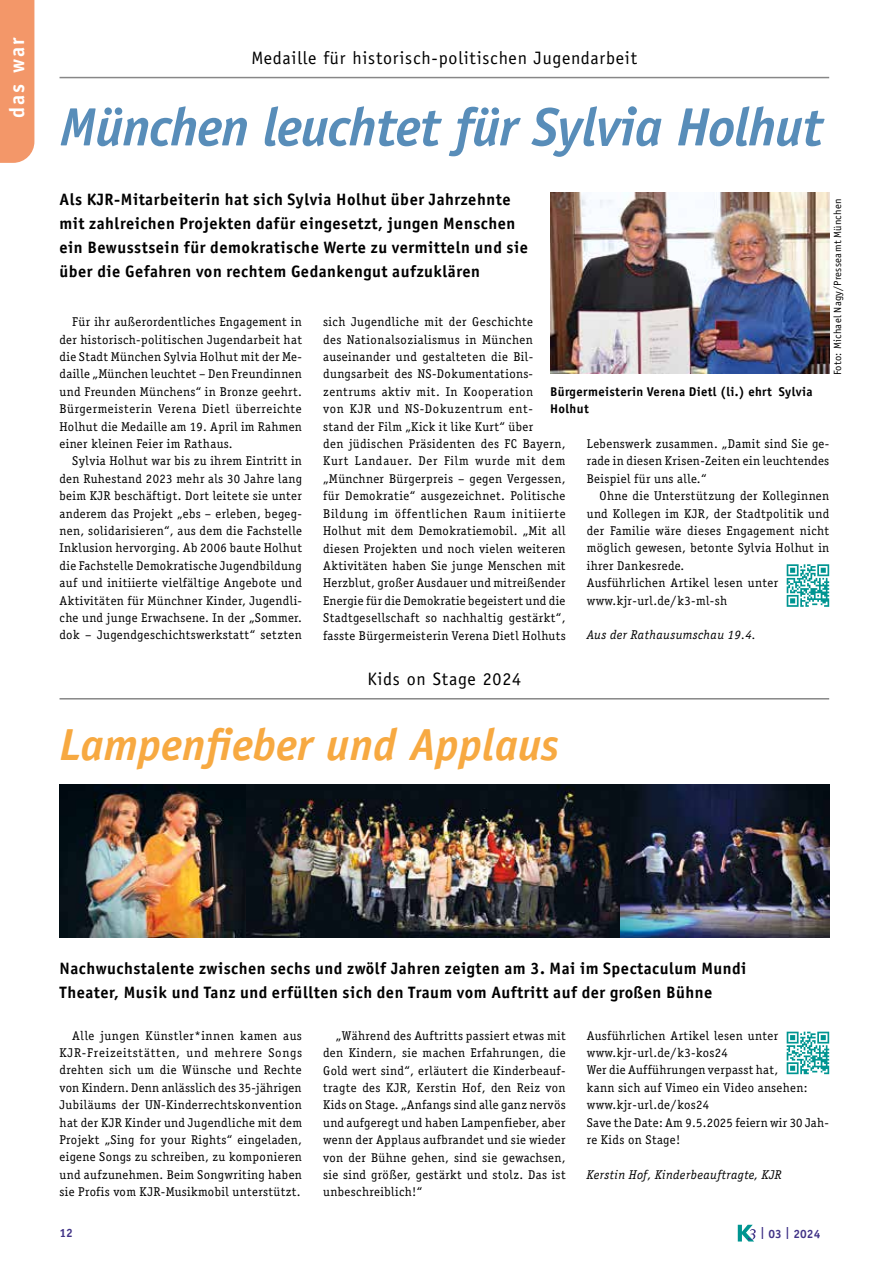
<style>
.page{position:relative;width:893px;height:1263px;background:#fff}
.page>*{position:absolute;margin:0;border:0;box-sizing:border-box;transform-origin:0 0}
.t1{font:italic 700 54px "ITC Officina Sans";letter-spacing:-.02em;color:#588db9}
.t2{font:italic 700 45px "ITC Officina Sans";color:#f7a941}
.t3{font:700 21px "ITC Officina Sans";letter-spacing:.1em;color:#fff}
.t4{font:18px "ITC Officina Sans";letter-spacing:.045em;color:#000}
.t5{font:700 16.5px/24px "ITC Officina Sans";letter-spacing:.03em;color:#000}
.t6{font:12.75px/17.4px "Officina Serif";letter-spacing:.03em;color:#000;text-align:justify}
.t7{font:italic 12.75px "Officina Serif";letter-spacing:.03em;color:#000}
.t8{font:700 12.75px/17.4px "ITC Officina Sans";letter-spacing:.03em;color:#000}
.t9{font:700 12px "ITC Officina Sans";color:#413387}
.t10{font:10.5px "ITC Officina Sans";letter-spacing:.03em;color:#000}
</style>
<div class="page">
<div style="left:0;top:0;width:34px;height:163px;background:#f39769"></div>
<svg style="left:738px;top:1225px;width:18px;height:16px"></svg>
<hr style="left:60px;top:698px;width:769px;height:1px;background:#878787">
<img style="left:620px;top:784px;width:209px;height:153px">
<hr style="left:60px;top:77px;width:769px;height:1px;background:#878787">
<img style="left:550px;top:193px;width:279px;height:181px">
<img style="left:60px;top:784px;width:560px;height:153px">
<svg style="left:787px;top:564px;width:42px;height:43px"></svg>
<svg style="left:787px;top:1032px;width:42px;height:42px"></svg>
<h3 class="t3" style="left:4px;top:118px;width:82px;rotate:-90deg">das war</h3>
<h3 class="t4" style="left:251px;top:47px;width:387px">Medaille für historisch-politischen Jugendarbeit</h3>
<h1 class="t1" style="left:60px;top:95px;width:765px">München leuchtet für Sylvia Holhut</h1>
<p class="t5" style="left:60px;top:187px;width:470px">Als KJR-Mitarbeiterin hat sich Sylvia Holhut über Jahrzehnte mit zahlreichen Projekten dafür eingesetzt, jungen Menschen ein Bewusstsein für demokratische Werte zu vermitteln und sie über die Gefahren von rechtem Gedankengut aufzuklären</p>
<p class="t10" style="left:831px;top:375px;width:178px;rotate:-90deg">Foto: Michael Nagy/Presseamt München</p>
<p class="t6" style="left:60px;top:313px;width:244px;text-indent:13px">Für ihr außerordentliches Engagement in der historisch-politischen Jugendarbeit hat die Stadt München Sylvia Holhut mit der Me&shy;daille „München leuchtet – Den Freundinnen und Freunden Münchens“ in Bronze geehrt.<br>Bürgermeisterin Verena Dietl überreichte Holhut die Medaille am 19. April im Rahmen einer kleinen Feier im Rathaus.</p>
<p class="t6" style="left:60px;top:452px;width:244px;text-indent:13px">Sylvia Holhut war bis zu ihrem Eintritt in den Ruhestand 2023 mehr als 30 Jahre lang beim KJR beschäftigt. Dort leitete sie unter anderem das Projekt „ebs – erleben, begeg&shy;nen, solidarisieren“, aus dem die Fachstelle Inklusion hervorging. Ab 2006 baute Holhut die Fachstelle Demokratische Jugendbildung auf und initiierte vielfältige Angebote und Aktivitäten für Münchner Kinder, Jugendli&shy;che und junge Erwachsene. In der „Sommer. dok – Jugendgeschichtswerkstatt“ setzten</p>
<p class="t6" style="left:323px;top:313px;width:244px;text-align:left">sich Jugendliche mit der Geschichte<br>des Nationalsozialismus in München auseinander und gestalteten die Bil&shy;dungsarbeit des NS-Dokumentations&shy;zentrums aktiv mit. In Kooperation<br>von KJR und NS-Dokuzentrum ent&shy;stand der Film „Kick it like Kurt“ über<br>den jüdischen Präsidenten des FC Bayern, Kurt Landauer. Der Film wurde mit dem „Münchner Bürgerpreis – gegen Vergessen, für Demokratie“ ausgezeichnet. Politische Bildung im öffentlichen Raum initiierte Holhut mit dem Demokratiemobil. „Mit all diesen Projekten und noch vielen weiteren Aktivitäten haben Sie junge Menschen mit Herzblut, großer Ausdauer und mitreißender Energie für die Demokratie begeistert und die Stadtgesellschaft so nachhaltig gestärkt“, fasste Bürgermeisterin Verena Dietl Holhuts</p>
<p class="t8" style="left:550px;top:383px;width:264px">Bürgermeisterin Verena Dietl (li.) ehrt Sylvia<br>Holhut</p>
<p class="t6" style="left:587px;top:435px;width:244px">Lebenswerk zusammen. „Damit sind Sie ge&shy;rade in diesen Krisen-Zeiten ein leuchtendes Beispiel für uns alle.“</p>
<p class="t6" style="left:587px;top:487px;width:244px;text-align:left;text-indent:13px">Ohne die Unterstützung der Kolleginnen und Kollegen im KJR, der Stadtpolitik und der Familie wäre dieses Engagement nicht möglich gewesen, betonte Sylvia Holhut in ihrer Dankesrede.<br>Ausführlichen Artikel lesen unter www.kjr-url.de/k3-ml-sh</p>
<p class="t7" style="left:587px;top:628px;width:171px">Aus der Rathausumschau 19.4.</p>
<h3 class="t4" style="left:367px;top:669px;width:155px">Kids on Stage 2024</h3>
<h2 class="t2" style="left:60px;top:718px;width:501px">Lampenfieber und Applaus</h2>
<p class="t5" style="left:60px;top:956px;width:688px">Nachwuchstalente zwischen sechs und zwölf Jahren zeigten am 3. Mai im Spectaculum Mundi<br>Theater, Musik und Tanz und erfüllten sich den Traum vom Auftritt auf der großen Bühne</p>
<p class="t6" style="left:60px;top:1027px;width:244px;text-indent:13px">Alle jungen Künstler*innen kamen aus KJR-Freizeitstätten, und mehrere Songs drehten sich um die Wünsche und Rechte von Kindern. Denn anlässlich des 35-jährigen Jubiläums der UN-Kinderrechtskonvention hat der KJR Kinder und Jugendliche mit dem Projekt „Sing for your Rights“ eingeladen, eigene Songs zu schreiben, zu komponieren und aufzunehmen. Beim Songwriting haben sie Profis vom KJR-Musikmobil unterstützt.</p>
<p class="t6" style="left:323px;top:1027px;width:244px;text-indent:13px">„Während des Auftritts passiert etwas mit den Kindern, sie machen Erfahrungen, die Gold wert sind“, erläutert die Kinderbeauf&shy;tragte des KJR, Kerstin Hof, den Reiz von Kids on Stage. „Anfangs sind alle ganz nervös und aufgeregt und haben Lampenfieber, aber wenn der Applaus aufbrandet und sie wieder von der Bühne gehen, sind sie gewachsen, sie sind größer, gestärkt und stolz. Das ist unbeschreiblich!“</p>
<p class="t9" style="left:60px;top:1225px;width:15px">12</p>
<p class="t6" style="left:587px;top:1027px;width:244px;text-align:left">Ausführlichen Artikel lesen unter www.kjr-url.de/k3-kos24<br>Wer die Aufführungen verpasst hat,<br>kann sich auf Vimeo ein Video ansehen: www.kjr-url.de/kos24<br>Save the Date: Am 9.5.2025 feiern wir 30 Jah&shy;re Kids on Stage!</p>
<p class="t7" style="left:587px;top:1167px;width:196px">Kerstin Hof, Kinderbeauftragte, KJR</p>
<p class="t9" style="left:760px;top:1226px;width:62px">| 03 | 2024</p>
</div>
